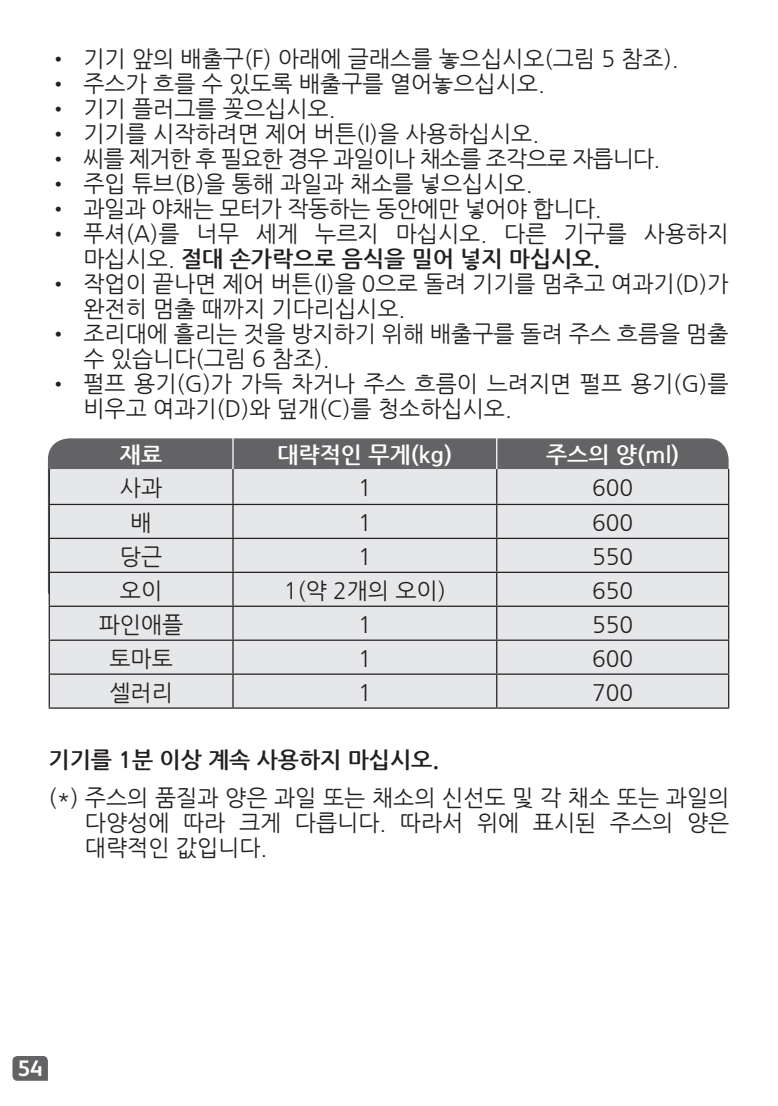
<style>
.page{position:relative;width:778px;height:1106px;background:#fff}
.page>*{position:absolute;margin:0;border:0;box-sizing:border-box;transform-origin:0 0}
.t1{font:22.5px/25px "Nanum Gothic";color:#231f20}
.t2{font:22.5px "Nanum Gothic";letter-spacing:-.04em;color:#231f20}
.t3{font:22.5px "Nanum Gothic";letter-spacing:-.02em;color:#231f20}
.t4{font:700 22.5px "Nanum Gothic";color:#fff}
.t5{font:700 22.5px "Nanum Gothic";color:#231f20}
.t6{font:700 22.5px "FS Albert";color:#fff}
.s1{font-weight:700}
</style>
<div class="page">
<svg style="left:12px;top:1056px;width:36px;height:24px"></svg>
<div style="left:48px;top:438px;width:680px;height:156px;background:#636366"></div>
<div style="left:50px;top:469px;width:678px;height:238px;background:#e6e7e9"></div>
<hr style="left:49px;top:469px;width:1px;height:35px;background:#231f20">
<hr style="left:232px;top:469px;width:1px;height:35px;background:#231f20">
<hr style="left:496px;top:469px;width:1px;height:35px;background:#231f20">
<hr style="left:728px;top:469px;width:1px;height:35px;background:#231f20">
<hr style="left:49px;top:504px;width:184px;height:1px;background:#231f20">
<hr style="left:49px;top:505px;width:1px;height:33px;background:#231f20">
<hr style="left:233px;top:504px;width:263px;height:1px;background:#231f20">
<hr style="left:232px;top:505px;width:1px;height:33px;background:#231f20">
<hr style="left:496px;top:504px;width:233px;height:1px;background:#231f20">
<hr style="left:496px;top:505px;width:1px;height:33px;background:#231f20">
<hr style="left:728px;top:505px;width:1px;height:33px;background:#231f20">
<hr style="left:49px;top:538px;width:184px;height:1px;background:#231f20">
<hr style="left:49px;top:539px;width:1px;height:33px;background:#231f20">
<hr style="left:233px;top:538px;width:263px;height:1px;background:#231f20">
<hr style="left:232px;top:539px;width:1px;height:33px;background:#231f20">
<hr style="left:496px;top:538px;width:233px;height:1px;background:#231f20">
<hr style="left:496px;top:539px;width:1px;height:33px;background:#231f20">
<hr style="left:728px;top:539px;width:1px;height:33px;background:#231f20">
<hr style="left:49px;top:572px;width:184px;height:1px;background:#231f20">
<hr style="left:49px;top:573px;width:1px;height:32px;background:#231f20">
<hr style="left:233px;top:572px;width:263px;height:1px;background:#231f20">
<hr style="left:232px;top:573px;width:1px;height:32px;background:#231f20">
<hr style="left:496px;top:572px;width:233px;height:1px;background:#231f20">
<hr style="left:496px;top:573px;width:1px;height:32px;background:#231f20">
<hr style="left:728px;top:573px;width:1px;height:32px;background:#231f20">
<hr style="left:49px;top:605px;width:184px;height:2px;background:#231f20">
<hr style="left:49px;top:607px;width:1px;height:32px;background:#231f20">
<hr style="left:233px;top:605px;width:263px;height:2px;background:#231f20">
<hr style="left:232px;top:607px;width:1px;height:32px;background:#231f20">
<hr style="left:496px;top:605px;width:233px;height:2px;background:#231f20">
<hr style="left:496px;top:607px;width:1px;height:32px;background:#231f20">
<hr style="left:728px;top:607px;width:1px;height:32px;background:#231f20">
<hr style="left:49px;top:639px;width:184px;height:2px;background:#231f20">
<hr style="left:49px;top:641px;width:1px;height:32px;background:#231f20">
<hr style="left:233px;top:639px;width:263px;height:2px;background:#231f20">
<hr style="left:232px;top:641px;width:1px;height:32px;background:#231f20">
<hr style="left:496px;top:639px;width:233px;height:2px;background:#231f20">
<hr style="left:496px;top:641px;width:1px;height:32px;background:#231f20">
<hr style="left:728px;top:641px;width:1px;height:32px;background:#231f20">
<hr style="left:49px;top:673px;width:184px;height:2px;background:#231f20">
<hr style="left:49px;top:675px;width:1px;height:32px;background:#231f20">
<hr style="left:233px;top:673px;width:263px;height:2px;background:#231f20">
<hr style="left:232px;top:675px;width:1px;height:32px;background:#231f20">
<hr style="left:496px;top:673px;width:233px;height:2px;background:#231f20">
<hr style="left:496px;top:675px;width:1px;height:32px;background:#231f20">
<hr style="left:728px;top:675px;width:1px;height:32px;background:#231f20">
<hr style="left:49px;top:707px;width:184px;height:1px;background:#231f20">
<hr style="left:233px;top:707px;width:263px;height:1px;background:#231f20">
<hr style="left:496px;top:707px;width:233px;height:1px;background:#231f20">
<hr style="left:232px;top:438px;width:1px;height:31px;background:#fff">
<hr style="left:496px;top:438px;width:1px;height:31px;background:#fff">
<p class="t1" style="left:48px;top:47px;width:632px">• 기기 앞의 배출구(F) 아래에 글래스를 놓으십시오(그림 5 참조).</p>
<p class="t1" style="left:48px;top:72px;width:498px">• 주스가 흐를 수 있도록 배출구를 열어놓으십시오.</p>
<p class="t1" style="left:48px;top:97px;width:289px">• 기기 플러그를 꽂으십시오.</p>
<p class="t1" style="left:48px;top:122px;width:493px">• 기기를 시작하려면 제어 버튼(I)을 사용하십시오.</p>
<p class="t2" style="left:48px;top:148px;width:613px">• 씨를 제거한 후 필요한 경우 과일이나 채소를 조각으로 자릅니다.</p>
<p class="t1" style="left:48px;top:172px;width:486px">• 주입 튜브(B)을 통해 과일과 채소를 넣으십시오.</p>
<p class="t3" style="left:48px;top:198px;width:555px">• 과일과 야채는 모터가 작동하는 동안에만 넣어야 합니다.</p>
<p class="t1" style="left:83px;top:222px;width:646px;text-indent:-35px">• 푸셔(A)를 너무 세게 누르지 마십시오. 다른 기구를 사용하지 마십시오. <span class="s1">절대 손가락으로 음식을 밀어 넣지 마십시오.</span></p>
<p class="t1" style="left:83px;top:272px;width:646px;text-indent:-35px">• 작업이 끝나면 제어 버튼(I)을 0으로 돌려 기기를 멈추고 여과기(D)가 완전히 멈출 때까지 기다리십시오.</p>
<p class="t1" style="left:83px;top:322px;width:646px;text-indent:-35px">• 조리대에 흘리는 것을 방지하기 위해 배출구를 돌려 주스 흐름을 멈출 수 있습니다(그림 6 참조).</p>
<p class="t1" style="left:83px;top:372px;width:646px;text-indent:-35px">• 펄프 용기(G)가 가득 차거나 주스 흐름이 느려지면 펄프 용기(G)를 비우고 여과기(D)와 덮개(C)를 청소하십시오.</p>
<p class="t4" style="left:120px;top:444px;width:44px">재료</p>
<p class="t4" style="left:277px;top:444px;width:176px">대략적인 무게(kg)</p>
<p class="t4" style="left:546px;top:444px;width:135px">주스의 양(ml)</p>
<p class="t1" style="left:120px;top:475px;width:44px">사과</p>
<p class="t1" style="left:358px;top:475px;width:15px">1</p>
<p class="t1" style="left:592px;top:475px;width:42px">600</p>
<p class="t1" style="left:130px;top:510px;width:23px">배</p>
<p class="t1" style="left:358px;top:510px;width:15px">1</p>
<p class="t1" style="left:592px;top:510px;width:42px">600</p>
<p class="t1" style="left:120px;top:544px;width:44px">당근</p>
<p class="t1" style="left:358px;top:544px;width:15px">1</p>
<p class="t1" style="left:592px;top:544px;width:42px">550</p>
<p class="t1" style="left:120px;top:578px;width:44px">오이</p>
<p class="t1" style="left:284px;top:578px;width:163px">1(약 2개의 오이)</p>
<p class="t1" style="left:592px;top:578px;width:42px">650</p>
<p class="t1" style="left:99px;top:612px;width:86px">파인애플</p>
<p class="t1" style="left:358px;top:612px;width:15px">1</p>
<p class="t1" style="left:592px;top:612px;width:42px">550</p>
<p class="t1" style="left:109px;top:646px;width:65px">토마토</p>
<p class="t1" style="left:358px;top:646px;width:15px">1</p>
<p class="t1" style="left:592px;top:646px;width:42px">600</p>
<p class="t1" style="left:109px;top:680px;width:65px">셀러리</p>
<p class="t1" style="left:358px;top:680px;width:15px">1</p>
<p class="t1" style="left:592px;top:680px;width:42px">700</p>
<p class="t5" style="left:49px;top:748px;width:392px">기기를 1분 이상 계속 사용하지 마십시오.</p>
<p class="t1" style="left:85px;top:786px;width:646px;text-align:justify;text-indent:-36px">(*) 주스의 품질과 양은 과일 또는 채소의 신선도 및 각 채소 또는 과일의 다양성에 따라 크게 다릅니다. 따라서 위에 표시된 주스의 양은 대략적인 값입니다.</p>
<p class="t6" style="left:18px;top:1053px;width:27px">54</p>
</div>
